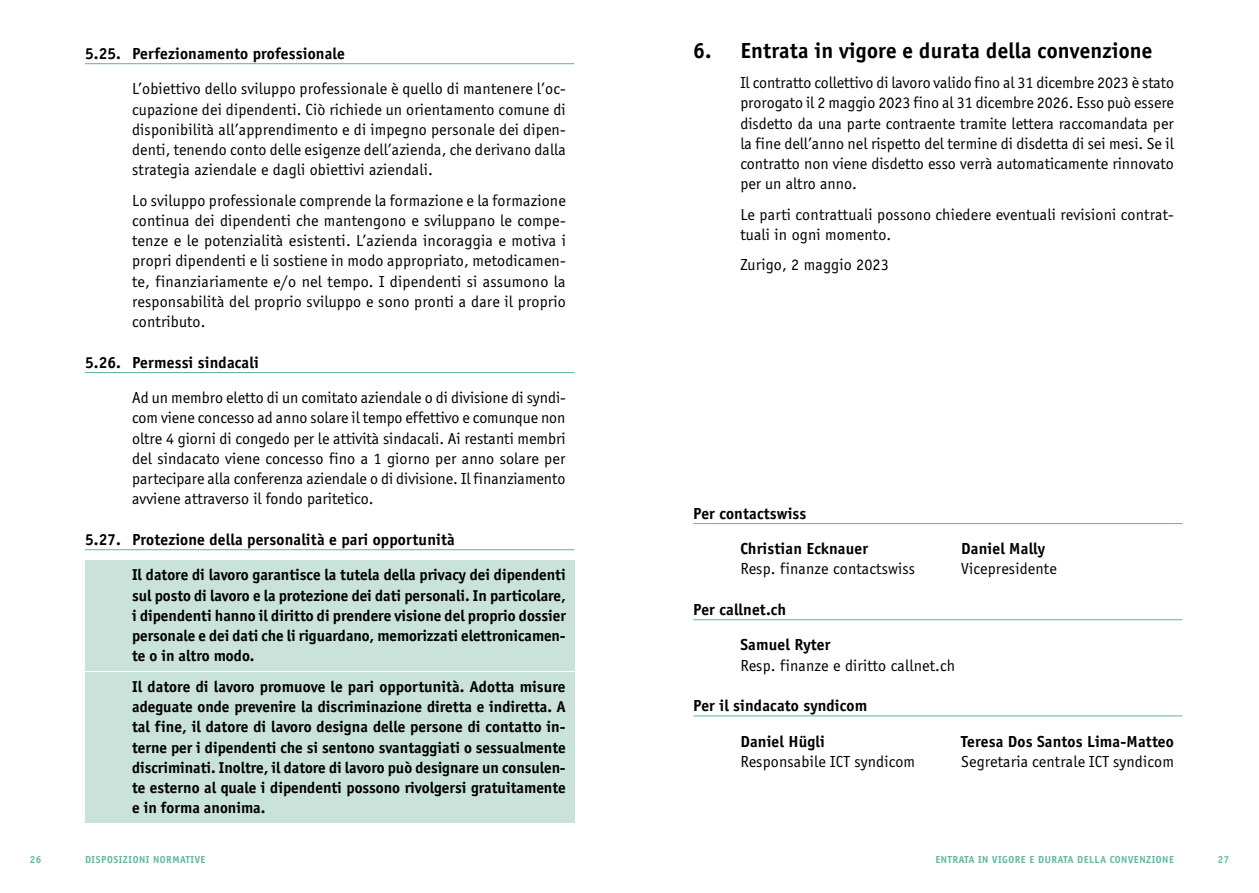
<style>
.page{position:relative;width:1259px;height:893px;background:#fff}
.page>*{position:absolute;margin:0;border:0;box-sizing:border-box;transform-origin:0 0}
.t1{font:700 22.5px "Officina Sans";letter-spacing:.01em;color:#000}
.t2{font:16.5px/20.2px "Officina Sans";letter-spacing:.01em;color:#000;text-align:justify}
.t3{font:700 16.5px/35.4px "Officina Sans";letter-spacing:.01em;color:#000}
.t4{font:700 16.2px/20.2px "Officina Sans";color:#000;text-align:justify}
.t5{font:700 10.5px "Officina Sans";letter-spacing:.05em;color:#65b6a2}
</style>
<div class="page">
<hr style="left:85px;top:63px;width:489px;height:1px;background:#65b6a2">
<hr style="left:85px;top:372px;width:489px;height:1px;background:#65b6a2">
<hr style="left:85px;top:549px;width:489px;height:1px;background:#65b6a2">
<div style="left:85px;top:560px;width:489px;height:111px;background:#c9e2da"></div>
<div style="left:85px;top:671px;width:489px;height:151px;background:#c9e2da"></div>
<hr style="left:693px;top:523px;width:489px;height:1px;background:#65b6a2">
<hr style="left:693px;top:619px;width:489px;height:1px;background:#65b6a2">
<hr style="left:693px;top:715px;width:489px;height:1px;background:#65b6a2">
<p class="t3" style="left:85px;top:36px;width:261px">5.25. Perfezionamento professionale</p>
<p class="t2" style="left:132px;top:79px;width:435px">L’obiettivo dello sviluppo professionale è quello di mantenere l’oc&shy;cupazione dei dipendenti. Ciò richiede un orientamento comune di disponibilità all’apprendimento e di impegno personale dei dipen&shy;denti, tenendo conto delle esigenze dell’azienda, che derivano dalla strategia aziendale e dagli obiettivi aziendali.</p>
<p class="t2" style="left:132px;top:190px;width:435px">Lo sviluppo professionale comprende la formazione e la formazione continua dei dipendenti che mantengono e sviluppano le compe&shy;tenze e le potenzialità esistenti. L’azienda incoraggia e motiva i propri dipendenti e li sostiene in modo appropriato, metodicamen&shy;te, finanziariamente e/o nel tempo. I dipendenti si assumono la responsabilità del proprio sviluppo e sono pronti a dare il proprio contributo.</p>
<p class="t3" style="left:85px;top:344px;width:175px">5.26. Permessi sindacali</p>
<p class="t2" style="left:132px;top:388px;width:435px">Ad un membro eletto di un comitato aziendale o di divisione di syndi&shy;com viene concesso ad anno solare il tempo effettivo e comunque non oltre 4 giorni di congedo per le attività sindacali. Ai restanti membri del sindacato viene concesso fino a 1 giorno per anno solare per partecipare alla conferenza aziendale o di divisione. Il finanziamento avviene attraverso il fondo paritetico.</p>
<p class="t3" style="left:85px;top:522px;width:371px">5.27. Protezione della personalità e pari opportunità</p>
<p class="t4" style="left:132px;top:565px;width:435px">Il datore di lavoro garantisce la tutela della privacy dei dipendenti sul posto di lavoro e la protezione dei dati personali. In particolare, i dipendenti hanno il diritto di prendere visione del proprio dossier personale e dei dati che li riguardano, memorizzati elettronicamen&shy;te o in altro modo.</p>
<p class="t4" style="left:132px;top:676px;width:435px">Il datore di lavoro promuove le pari opportunità. Adotta misure adeguate onde prevenire la discriminazione diretta e indiretta. A tal fine, il datore di lavoro designa delle persone di contatto in&shy;terne per i dipendenti che si sentono svantaggiati o sessualmente discriminati. Inoltre, il datore di lavoro può designare un consulen&shy;te esterno al quale i dipendenti possono rivolgersi gratuitamente e in forma anonima.</p>
<h1 class="t1" style="left:693px;top:37px;width:460px">6. Entrata in vigore e durata della convenzione</h1>
<p class="t2" style="left:740px;top:73px;width:435px">Il contratto collettivo di lavoro valido fino al 31 dicembre 2023 è stato prorogato il 2 maggio 2023 fino al 31 dicembre 2026. Esso può essere disdetto da una parte contraente tramite lettera raccomandata per la fine dell’anno nel rispetto del termine di disdetta di sei mesi. Se il contratto non viene disdetto esso verrà automaticamente rinnovato per un altro anno.</p>
<p class="t2" style="left:740px;top:204px;width:435px">Le parti contrattuali possono chiedere eventuali revisioni contrat&shy;tuali in ogni momento.</p>
<p class="t2" style="left:740px;top:255px;width:150px">Zurigo, 2 maggio 2023</p>
<p class="t3" style="left:740px;top:495px;width:129px;text-indent:-47px">Per contactswiss<br>Christian Ecknauer</p>
<p class="t3" style="left:961px;top:531px;width:85px">Daniel Mally</p>
<p class="t2" style="left:740px;top:559px;width:176px">Resp. finanze contactswiss</p>
<p class="t2" style="left:961px;top:559px;width:97px">Vicepresidente</p>
<p class="t3" style="left:740px;top:592px;width:91px;text-indent:-47px">Per callnet.ch<br>Samuel Ryter</p>
<p class="t2" style="left:740px;top:655px;width:216px">Resp. finanze e diritto callnet.ch</p>
<p class="t3" style="left:693px;top:688px;width:175px;text-align:center">Per il sindacato syndicom<br>Daniel Hügli</p>
<p class="t3" style="left:961px;top:723px;width:214px">Teresa Dos Santos Lima-Matteo</p>
<p class="t2" style="left:740px;top:751px;width:176px">Responsabile ICT syndicom</p>
<p class="t2" style="left:961px;top:751px;width:214px">Segretaria centrale ICT syndicom</p>
<p class="t5" style="left:30px;top:853px;width:13px">26</p>
<p class="t5" style="left:85px;top:853px;width:122px">DISPOSIZIONI NORMATIVE</p>
<p class="t5" style="left:935px;top:853px;width:240px">ENTRATA IN VIGORE E DURATA DELLA CONVENZIONE</p>
<p class="t5" style="left:1217px;top:853px;width:13px">27</p>
</div>
